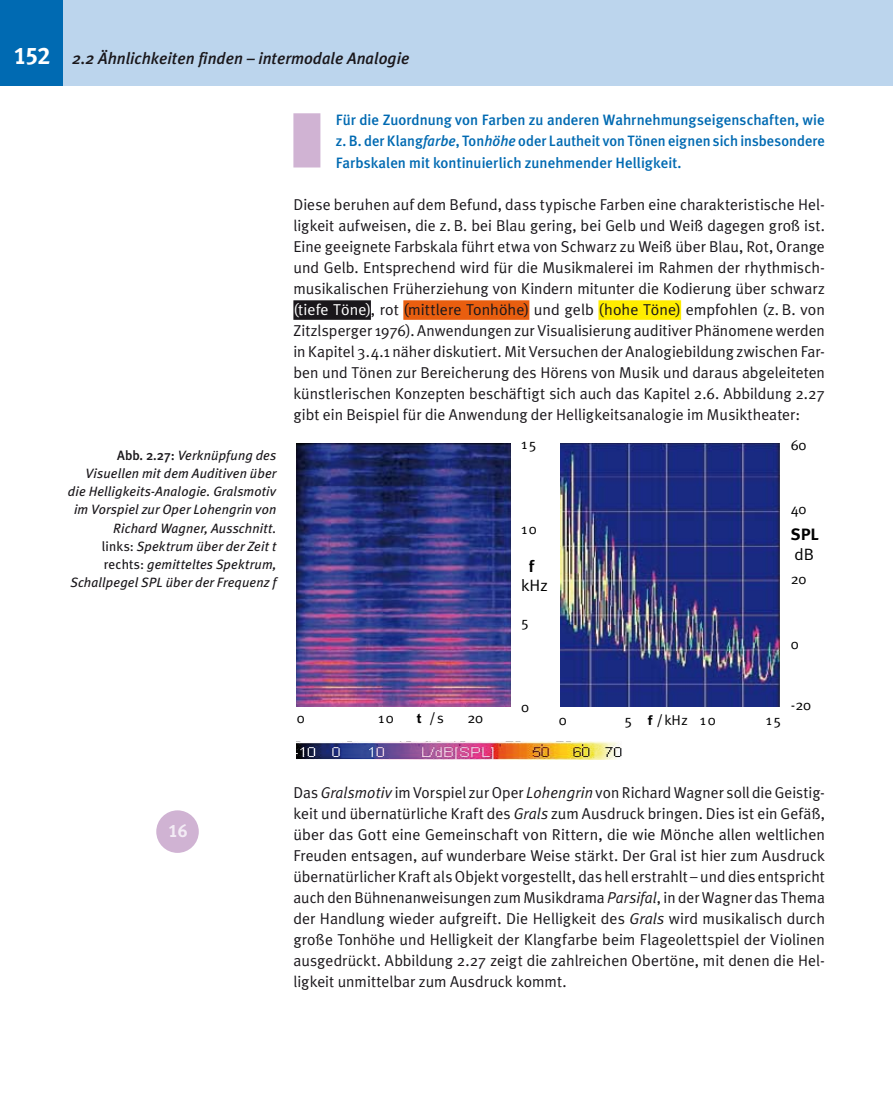
<style>
.page{position:relative;width:893px;height:1106px;background:#fff}
.page>*{position:absolute;margin:0;border:0;box-sizing:border-box;transform-origin:0 0}
.t1{font:18px "Meta Plus Bold Caps";color:#f3ecf5}
.t2{font:italic 500 16.5px "Meta Plus";color:#1a171b}
.t3{font:16.35px "Meta Plus Normal";color:#000;scale:1.04 1}
.t4{font:700 16.35px "Meta Plus";color:#000;scale:1.04 1}
.t5{font:15.75px/21px "Meta Plus Normal";color:#1a171b;text-align:justify}
.t6{font:500 15px/21px "Meta Plus";color:#006ab2;text-align:justify}
.t7{font:14.25px "Meta Plus Normal";letter-spacing:.015em;color:#000;scale:1.04 1}
.t8{font:italic 13.5px/18px "Meta Plus";letter-spacing:.01em;color:#1a171b;text-align:right}
.s1{font-family:"Meta Plus Bold Caps";font-weight:400;font-style:normal;font-size:24px;color:#fff}
.s2{font-weight:500;font-style:normal}
.s3{font-style:normal}
.s4{font-style:italic}
.s5{color:#fff}
.s6{font-family:"Arial";font-weight:700;font-size:13.5px}
</style>
<div class="page">
<div style="left:0;top:0;width:64px;height:85px;background:#006ab2"></div>
<div style="left:64px;top:0;width:829px;height:85px;background:#bcd5ed"></div>
<div style="left:293px;top:300px;width:78px;height:20px;background:#1a171b"></div>
<div style="left:403px;top:300px;width:126px;height:20px;background:#e95e0f"></div>
<div style="left:598px;top:300px;width:83px;height:20px;background:#ffed00"></div>
<div style="left:293px;top:113px;width:27px;height:54px;background:#d0b3d3;border:2px solid #d0b3d3"></div>
<img style="left:296px;top:444px;width:484px;height:262px">
<div style="left:511px;top:434px;width:49px;height:302px;background:#fff"></div>
<img style="left:296px;top:741px;width:326px;height:18px">
<div style="left:156px;top:810px;width:43px;height:43px;background:#d0b3d3;border-radius:50%"></div>
<p class="t2" style="left:13px;top:49px;width:397px"><span class="s1">152</span> 2.2 Ähnlichkeiten finden – intermodale Analogie</p>
<p class="t8" style="left:68px;top:446px;width:210px"><span class="s2">Abb. 2.27:</span> Verknüpfung des<br>Visuellen mit dem Auditiven über die Helligkeits-Analogie. Gralsmotiv im Vorspiel zur Oper Lohengrin von<br>Richard Wagner, Ausschnitt.<br><span class="s3">links:</span> Spektrum über der Zeit t <span class="s3">rechts:</span> gemitteltes Spektrum,<br>Schallpegel SPL über der Frequenz f</p>
<p class="t6" style="left:336px;top:110px;width:491px">Für die Zuordnung von Farben zu anderen Wahrnehmungseigenschaften, wie z. B. der Klang<span class="s4">farbe</span>, Ton<span class="s4">höhe</span> oder Lautheit von Tönen eignen sich insbesondere Farbskalen mit kontinuierlich zunehmender Helligkeit.</p>
<p class="t5" style="left:293px;top:193px;width:533px">Diese beruhen auf dem Befund, dass typische Farben eine charakteristische Hel&shy;ligkeit aufweisen, die z. B. bei Blau gering, bei Gelb und Weiß dagegen groß ist.<br>Eine geeignete Farbskala führt etwa von Schwarz zu Weiß über Blau, Rot, Orange und Gelb. Entsprechend wird für die Musikmalerei im Rahmen der rhythmisch&shy;musikalischen Früherziehung von Kindern mitunter die Kodierung über schwarz <span class="s5">(tiefe Töne)</span>, rot (mittlere Tonhöhe) und gelb (hohe Töne) empfohlen (z. B. von Zitzlsperger 1976). Anwendungen zur Visualisierung auditiver Phänomene werden in Kapitel 3.4.1 näher diskutiert. Mit Versuchen der Analogiebildung zwischen Far&shy;ben und Tönen zur Bereicherung des Hörens von Musik und daraus abgeleiteten künstlerischen Konzepten beschäftigt sich auch das Kapitel 2.6. Abbildung 2.27 gibt ein Beispiel für die Anwendung der Helligkeitsanalogie im Musiktheater:</p>
<p class="t7" style="left:521px;top:436px;width:17px">15</p>
<p class="t7" style="left:521px;top:521px;width:17px">10</p>
<p class="t4" style="left:529px;top:557px;width:7px">f</p>
<p class="t3" style="left:521px;top:576px;width:27px">kHz</p>
<p class="t7" style="left:521px;top:614px;width:9px">5</p>
<p class="t7" style="left:791px;top:436px;width:17px">60</p>
<p class="t7" style="left:791px;top:500px;width:17px">40</p>
<p class="t4" style="left:791px;top:525px;width:28px">SPL</p>
<p class="t3" style="left:795px;top:544px;width:20px">dB</p>
<p class="t7" style="left:791px;top:571px;width:17px">20</p>
<p class="t7" style="left:791px;top:635px;width:9px">0</p>
<p class="t7" style="left:521px;top:699px;width:9px">0</p>
<p class="t7" style="left:297px;top:710px;width:9px">0</p>
<p class="t7" style="left:378px;top:710px;width:17px">10</p>
<p class="t7" style="left:417px;top:710px;width:28px"><span class="s6">t</span> / s</p>
<p class="t7" style="left:467px;top:710px;width:17px">20</p>
<p class="t7" style="left:559px;top:711px;width:9px">0</p>
<p class="t7" style="left:625px;top:711px;width:89px">5 <span class="s6">f</span> /kHz 10</p>
<p class="t7" style="left:766px;top:711px;width:17px">15</p>
<p class="t7" style="left:791px;top:696px;width:21px">-20</p>
<p class="t1" style="left:168px;top:820px;width:21px">16</p>
<p class="t5" style="left:293px;top:781px;width:533px">Das <span class="s4">Gralsmotiv</span> im Vorspiel zur Oper <span class="s4">Lohengrin</span> von Richard Wagner soll die Geistig&shy;keit und übernatürliche Kraft des <span class="s4">Grals</span> zum Ausdruck bringen. Dies ist ein Gefäß, über das Gott eine Gemeinschaft von Rittern, die wie Mönche allen weltlichen Freuden entsagen, auf wunderbare Weise stärkt. Der Gral ist hier zum Ausdruck übernatürlicher Kraft als Objekt vorgestellt, das hell erstrahlt – und dies entspricht auch den Bühnenanweisungen zum Musikdrama <span class="s4">Parsifal</span>, in der Wagner das Thema der Handlung wieder aufgreift. Die Helligkeit des <span class="s4">Grals</span> wird musikalisch durch große Tonhöhe und Helligkeit der Klangfarbe beim Flageolettspiel der Violinen ausgedrückt. Abbildung 2.27 zeigt die zahlreichen Obertöne, mit denen die Hel&shy;ligkeit unmittelbar zum Ausdruck kommt.</p>
</div>
